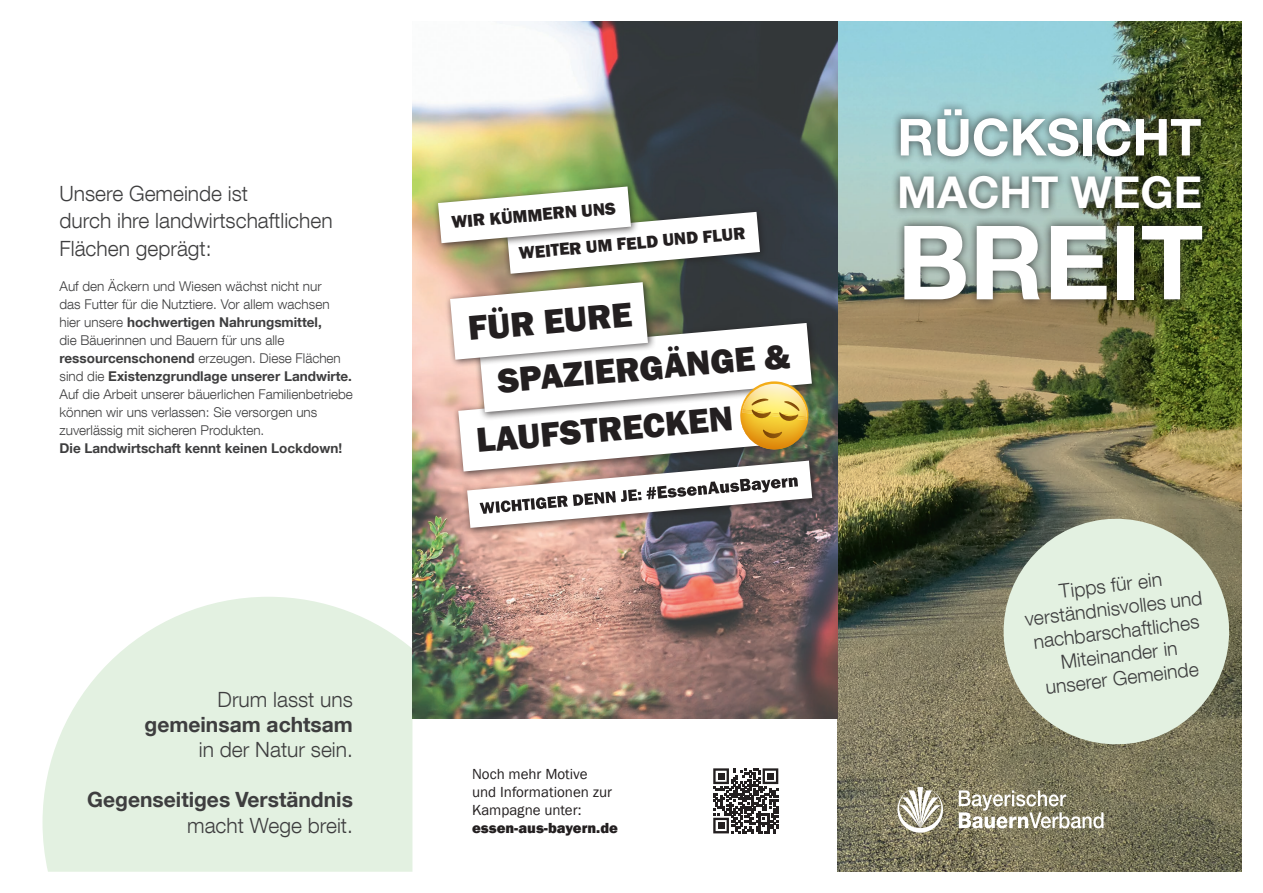
<style>
.page{position:relative;width:1263px;height:893px;background:#fff}
.page>*{position:absolute;margin:0;border:0;box-sizing:border-box;transform-origin:0 0}
.t1{font:700 102.75px "Helvetica Neue LT Com";color:#fff}
.t2{font:700 51px "Helvetica Neue LT Com";color:#fff}
.t3{font:700 43.8px "Helvetica Neue LT Com";color:#fff}
.t4{font:800 35.4px "Franklin Gothic";color:#231f20}
.t5{font:300 21px/27px "Helvetica Neue LT Com";color:#3e3e3f}
.t6{font:700 21px "Helvetica Neue LT Com";color:#3e3e3f}
.t7{font:300 19.5px/23.4px "Helvetica Neue LT Com";color:#3e3e3f;text-align:center}
.t8{font:800 17.7px "Franklin Gothic";color:#231f20}
.t9{font:15px/18px "Franklin Gothic";color:#231f20}
.t10{font:800 15px "Franklin Gothic";color:#231f20}
.t11{font:300 13.5px/18px "Helvetica Neue LT Com";color:#3e3e3f}
.t12{font:700 13.5px "Helvetica Neue LT Com";color:#3e3e3f}
.s1{font-weight:700}
</style>
<div class="page">
<svg style="left:43px;top:597px;width:370px;height:275px;background:#e6f2e4"></svg>
<img style="left:838px;top:21px;width:404px;height:851px">
<img style="left:412px;top:21px;width:426px;height:698px">
<div style="left:462px;top:455px;width:358px;height:81px;background:#231f20;opacity:.75"></div>
<div style="left:502px;top:206px;width:266px;height:76px;background:#231f20;opacity:.75"></div>
<div style="left:433px;top:181px;width:206px;height:70px;background:#231f20;opacity:.75"></div>
<svg style="left:438px;top:186px;width:322px;height:88px"></svg>
<div style="left:474px;top:318px;width:346px;height:103px;background:#231f20;opacity:.75"></div>
<div style="left:445px;top:277px;width:211px;height:91px;background:#231f20;opacity:.75"></div>
<svg style="left:450px;top:282px;width:362px;height:246px"></svg>
<div style="left:891px;top:100px;width:319px;height:117px;background:#231f20;opacity:.8"></div>
<div style="left:895px;top:217px;width:316px;height:92px;background:#231f20;opacity:.8"></div>
<svg style="left:959px;top:790px;width:144px;height:38px"></svg>
<svg style="left:897px;top:787px;width:46px;height:46px"></svg>
<svg style="left:997px;top:512px;width:239px;height:239px;background:#c0cab7"></svg>
<svg style="left:713px;top:768px;width:65px;height:65px"></svg>
<div style="left:718px;top:773px;width:6px;height:7px;background:#231f20"></div>
<div style="left:767px;top:773px;width:7px;height:7px;background:#231f20"></div>
<div style="left:718px;top:822px;width:6px;height:7px;background:#231f20"></div>
<p class="t5" style="left:60px;top:180px;width:190px">Unsere Gemeinde ist</p>
<p class="t5" style="left:60px;top:207px;width:275px">durch ihre landwirtschaftlichen<br>Flächen geprägt:</p>
<p class="t11" style="left:60px;top:277px;width:295px">Auf den Äckern und Wiesen wächst nicht nur<br>das Futter für die Nutztiere. Vor allem wachsen hier unsere <span class="s1">hochwertigen Nahrungsmittel,<br></span>die Bäuerinnen und Bauern für uns alle <span class="s1">ressourcenschonend</span> erzeugen. Diese Flächen sind die <span class="s1">Existenzgrundlage unserer Landwirte.<br></span>Auf die Arbeit unserer bäuerlichen Familienbetriebe können wir uns verlassen: Sie versorgen uns zuverlässig mit sicheren Produkten.</p>
<p class="t12" style="left:60px;top:440px;width:284px">Die Landwirtschaft kennt keinen Lockdown!</p>
<p class="t5" style="left:218px;top:685px;width:137px">Drum lasst uns</p>
<p class="t6" style="left:145px;top:711px;width:210px">gemeinsam achtsam</p>
<p class="t5" style="left:199px;top:736px;width:156px">in der Natur sein.</p>
<p class="t6" style="left:87px;top:787px;width:267px">Gegenseitiges Verständnis</p>
<p class="t5" style="left:187px;top:811px;width:167px">macht Wege breit.</p>
<p class="t8" style="left:450px;top:211px;width:166px;rotate:-5deg">WIR KÜMMERN UNS</p>
<p class="t8" style="left:518px;top:242px;width:229px;rotate:-5deg">WEITER UM FELD UND FLUR</p>
<p class="t4" style="left:466px;top:306px;width:166px;rotate:-5deg">FÜR EURE</p>
<p class="t4" style="left:496px;top:358px;width:295px;rotate:-5deg">SPAZIERGÄNGE &amp;</p>
<p class="t4" style="left:474px;top:418px;width:259px;rotate:-5deg">LAUFSTRECKEN</p>
<p class="t9" style="left:472px;top:765px;width:117px">Noch mehr Motive</p>
<p class="t9" style="left:472px;top:783px;width:142px">und Informationen zur<br>Kampagne unter:</p>
<p class="t10" style="left:472px;top:818px;width:147px">essen-aus-bayern.de</p>
<p class="t2" style="left:897px;top:105px;width:306px">RÜCKSICHT</p>
<p class="t3" style="left:897px;top:165px;width:306px">MACHT WEGE</p>
<p class="t1" style="left:897px;top:198px;width:308px">BREIT</p>
<p class="t7" style="left:1020px;top:584px;width:180px;rotate:-7deg">Tipps für ein verständnisvolles und nachbarschaftliches<br>Miteinander in unserer Gemeinde</p>
</div>
